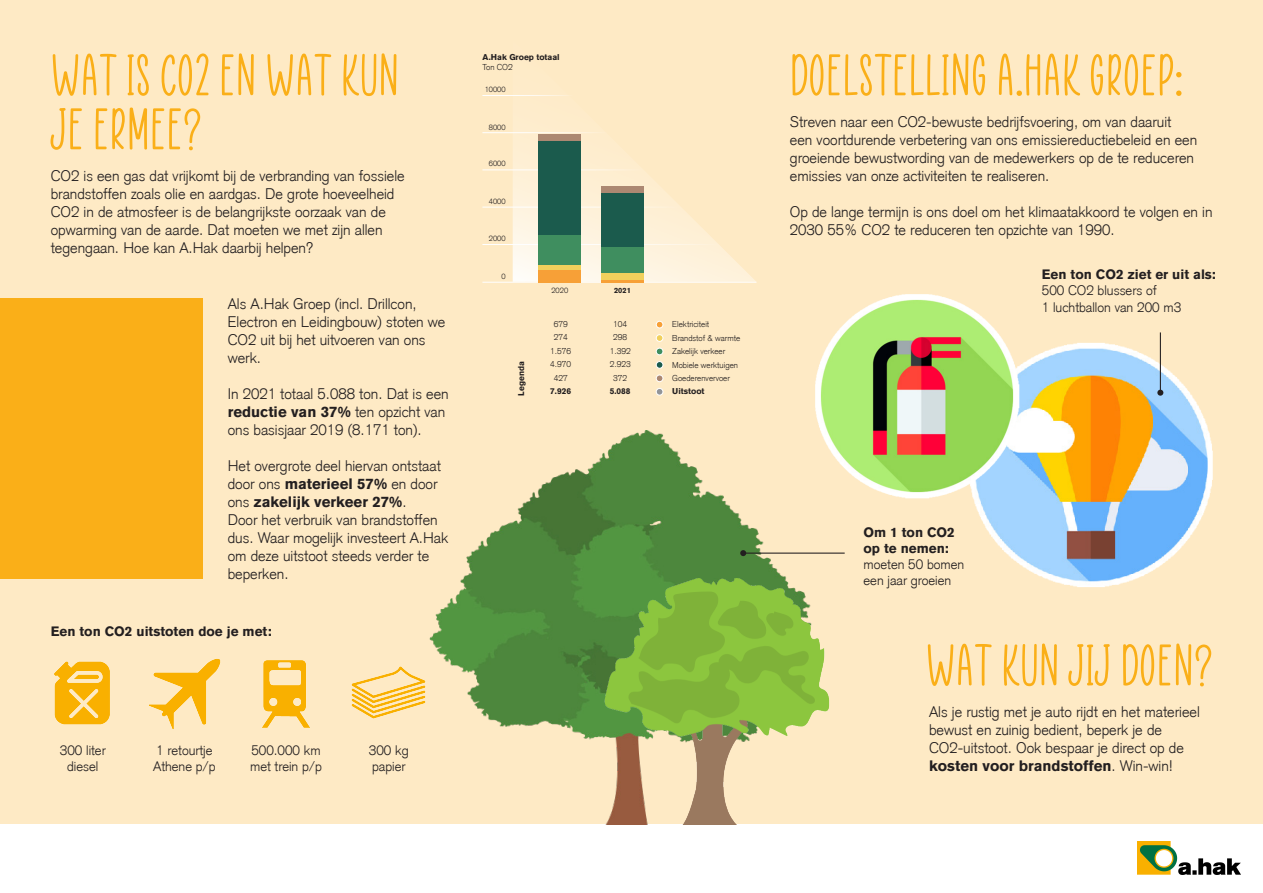
<style>
.page{position:relative;width:1263px;height:893px;background:#feeac5}
.page>*{position:absolute;margin:0;border:0;box-sizing:border-box;transform-origin:0 0}
.t1{font:60px/54px "Paper Flowers";color:#faaf18}
.t2{font:300 15px/18px "Akzidenz Grotesk";color:#231f20}
.t3{font:700 15px "Akzidenz Grotesk BQ";color:#231f20}
.t4{font:300 13.5px/16.2px "Akzidenz Grotesk";color:#231f20}
.t5{font:700 13.5px/16.2px "Akzidenz Grotesk BQ";color:#231f20}
.t6{font:300 8.4px/13.5px "Akzidenz Grotesk";color:#231f20;text-align:center}
.t7{font:700 8.4px "Akzidenz Grotesk BQ";color:#231f20}
.t8{font:300 7.5px "Akzidenz Grotesk";color:#231f20}
.t9{font:700 7.5px "Akzidenz Grotesk BQ";color:#231f20}
.s1{font-family:"Akzidenz Grotesk";font-weight:300}
.s2{font-family:"Akzidenz Grotesk BQ";font-weight:700}
</style>
<div class="page">
<div style="left:0;top:825px;width:1263px;height:68px;background:#fff"></div>
<img style="left:1137px;top:841px;width:104px;height:34px">
<img style="left:981px;top:332px;width:232px;height:255px">
<img style="left:423px;top:431px;width:394px;height:394px">
<img style="left:589px;top:579px;width:256px;height:246px">
<img style="left:795px;top:294px;width:244px;height:224px">
<img style="left:149px;top:659px;width:72px;height:70px">
<img style="left:54px;top:661px;width:56px;height:64px">
<img style="left:262px;top:660px;width:48px;height:68px">
<img style="left:351px;top:652px;width:79px;height:81px">
<svg style="left:1157px;top:390px;width:6px;height:6px"></svg>
<hr style="left:1160px;top:332px;width:1px;height:59px;background:#231f20">
<svg style="left:740px;top:550px;width:6px;height:6px"></svg>
<hr style="left:744px;top:553px;width:101px;height:1px;background:#231f20">
<div style="left:0;top:298px;width:202px;height:281px;background:#faaf18"></div>
<svg style="left:513px;top:133px;width:243px;height:149px"></svg>
<div style="left:656px;top:375px;width:7px;height:7px;background:#ac8872;border-radius:50%"></div>
<div style="left:656px;top:375px;width:7px;height:7px;border:1px solid #fff;border-radius:50%"></div>
<div style="left:656px;top:362px;width:7px;height:6px;background:#1b5b4d;border-radius:50%"></div>
<div style="left:656px;top:361px;width:7px;height:7px;border:1px solid #fff;border-radius:50%"></div>
<div style="left:656px;top:348px;width:7px;height:7px;background:#3f8e5f;border-radius:50%"></div>
<div style="left:656px;top:348px;width:7px;height:7px;border:1px solid #fff;border-radius:50%"></div>
<div style="left:656px;top:335px;width:7px;height:6px;background:#f1d05c;border-radius:50%"></div>
<div style="left:656px;top:334px;width:7px;height:8px;border:1px solid #fff;border-radius:50%"></div>
<div style="left:656px;top:321px;width:7px;height:7px;background:#f7a037;border-radius:50%"></div>
<div style="left:656px;top:321px;width:7px;height:7px;border:1px solid #fff;border-radius:50%"></div>
<div style="left:656px;top:388px;width:7px;height:7px;background:#939598;border-radius:50%"></div>
<div style="left:656px;top:388px;width:7px;height:7px;border:1px solid #fff;border-radius:50%"></div>
<hr style="left:482px;top:244px;width:237px;height:1px;background:#fff">
<hr style="left:482px;top:207px;width:199px;height:1px;background:#fff">
<hr style="left:482px;top:170px;width:162px;height:1px;background:#fff">
<hr style="left:482px;top:132px;width:126px;height:1px;background:#fff">
<hr style="left:482px;top:95px;width:91px;height:1px;background:#fff">
<hr style="left:482px;top:282px;width:274px;height:1px;background:#fff">
<div style="left:539px;top:134px;width:42px;height:9px;background:#ac8872"></div>
<div style="left:539px;top:141px;width:42px;height:95px;background:#1b5b4d"></div>
<div style="left:539px;top:236px;width:42px;height:29px;background:#3f8e5f"></div>
<div style="left:539px;top:265px;width:42px;height:5px;background:#f1d05c"></div>
<div style="left:539px;top:270px;width:42px;height:13px;background:#f7a037"></div>
<div style="left:601px;top:186px;width:43px;height:7px;background:#ac8872"></div>
<div style="left:601px;top:193px;width:43px;height:54px;background:#1b5b4d"></div>
<div style="left:601px;top:247px;width:43px;height:26px;background:#3f8e5f"></div>
<div style="left:601px;top:273px;width:43px;height:7px;background:#f1d05c"></div>
<hr style="left:601px;top:280px;width:43px;height:3px;background:#f7a037">
<h1 class="t1" style="left:51px;top:48px;width:350px">WAT IS CO2 EN WAT KUN<br>JE ERMEE?</h1>
<p class="t2" style="left:51px;top:167px;width:355px">CO2 is een gas dat vrijkomt bij de verbranding van fossiele brandstoffen zoals olie en aardgas. De grote hoeveelheid CO2 in de atmosfeer is de belangrijkste oorzaak van de opwarming van de aarde. Dat moeten we met zijn allen tegengaan. Hoe kan A.Hak daarbij helpen?</p>
<p class="t2" style="left:228px;top:295px;width:219px">Als A.Hak Groep (incl. Drillcon,<br>Electron en Leidingbouw) stoten we<br>CO2 uit bij het uitvoeren van ons werk.</p>
<p class="t2" style="left:228px;top:385px;width:222px">In 2021 totaal 5.088 ton. Dat is een</p>
<p class="t3" style="left:228px;top:403px;width:219px">reductie van 37% <span class="s1">ten opzicht van</span></p>
<p class="t2" style="left:228px;top:421px;width:195px">ons basisjaar 2019 (8.171 ton).</p>
<p class="t2" style="left:228px;top:457px;width:215px">Het overgrote deel hiervan ontstaat door ons <span class="s2">materieel 57%</span> en door</p>
<p class="t3" style="left:228px;top:493px;width:180px"><span class="s1">ons</span> zakelijk verkeer 27%<span class="s1">.</span></p>
<p class="t2" style="left:228px;top:511px;width:222px">Door het verbruik van brandstoffen dus. Waar mogelijk investeert A.Hak om deze uitstoot steeds verder te beperken.</p>
<p class="t5" style="left:51px;top:623px;width:222px">Een ton CO2 uitstoten doe je met:</p>
<p class="t7" style="left:482px;top:52px;width:79px">A.Hak Groep totaal</p>
<p class="t6" style="left:482px;top:60px;width:32px">Ton CO2</p>
<p class="t8" style="left:485px;top:85px;width:22px">10000</p>
<p class="t8" style="left:489px;top:123px;width:18px">8000</p>
<p class="t8" style="left:489px;top:159px;width:18px">6000</p>
<p class="t8" style="left:489px;top:197px;width:18px">4000</p>
<p class="t8" style="left:489px;top:234px;width:18px">2000</p>
<p class="t8" style="left:501px;top:272px;width:6px">0</p>
<p class="t7" style="left:516px;top:396px;width:36px;rotate:-90deg">Legenda</p>
<p class="t8" style="left:551px;top:286px;width:18px">2020</p>
<p class="t9" style="left:614px;top:286px;width:18px">2021</p>
<p class="t6" style="left:550px;top:317px;width:22px">679<br>274<br>1.576<br>4.970<br>427</p>
<p class="t7" style="left:550px;top:386px;width:22px">7.926</p>
<p class="t6" style="left:610px;top:317px;width:22px">104<br>298<br>1.392<br>2.923<br>372</p>
<p class="t7" style="left:610px;top:386px;width:22px">5.088</p>
<p class="t6" style="left:672px;top:318px;width:69px;text-align:left">Elektriciteit<br>Brandstof &amp; warmte<br>Zakelijk verkeer<br>Mobiele werktuigen<br>Goederenvervoer</p>
<p class="t7" style="left:672px;top:387px;width:34px">Uitstoot</p>
<p class="t4" style="left:60px;top:742px;width:47px;text-align:center">300 liter diesel</p>
<p class="t4" style="left:153px;top:742px;width:64px">1 retourtje<br>Athene p/p</p>
<p class="t4" style="left:250px;top:742px;width:73px">500.000 km met trein p/p</p>
<p class="t4" style="left:369px;top:742px;width:41px">300 kg papier</p>
<h1 class="t1" style="left:790px;top:48px;width:395px">DOELSTELLING A.HAK GROEP:</h1>
<p class="t2" style="left:790px;top:113px;width:409px">Streven naar een CO2-bewuste bedrijfsvoering, om van daaruit een voortdurende verbetering van ons emissiereductiebeleid en een groeiende bewustwording van de medewerkers op de te reduceren emissies van onze activiteiten te realiseren.</p>
<p class="t2" style="left:790px;top:203px;width:424px">Op de lange termijn is ons doel om het klimaatakkoord te volgen en in<br>2030 55% CO2 te reduceren ten opzichte van 1990.</p>
<p class="t5" style="left:1042px;top:266px;width:176px">Een ton CO2 ziet er uit als:</p>
<p class="t4" style="left:1042px;top:283px;width:141px">500 CO2 blussers of<br>1 luchtballon van 200 m3</p>
<p class="t5" style="left:863px;top:524px;width:93px">Om 1 ton CO2 op te nemen:</p>
<p class="t4" style="left:863px;top:556px;width:102px">moeten 50 bomen een jaar groeien</p>
<h1 class="t1" style="left:926px;top:638px;width:288px">WAT KUN JIJ DOEN?</h1>
<p class="t2" style="left:929px;top:703px;width:272px">Als je rustig met je auto rijdt en het materieel bewust en zuinig bedient, beperk je de<br>CO2-uitstoot. Ook bespaar je direct op de</p>
<p class="t3" style="left:929px;top:757px;width:245px">kosten voor brandstoffen<span class="s1">. Win-win!</span></p>
</div>
